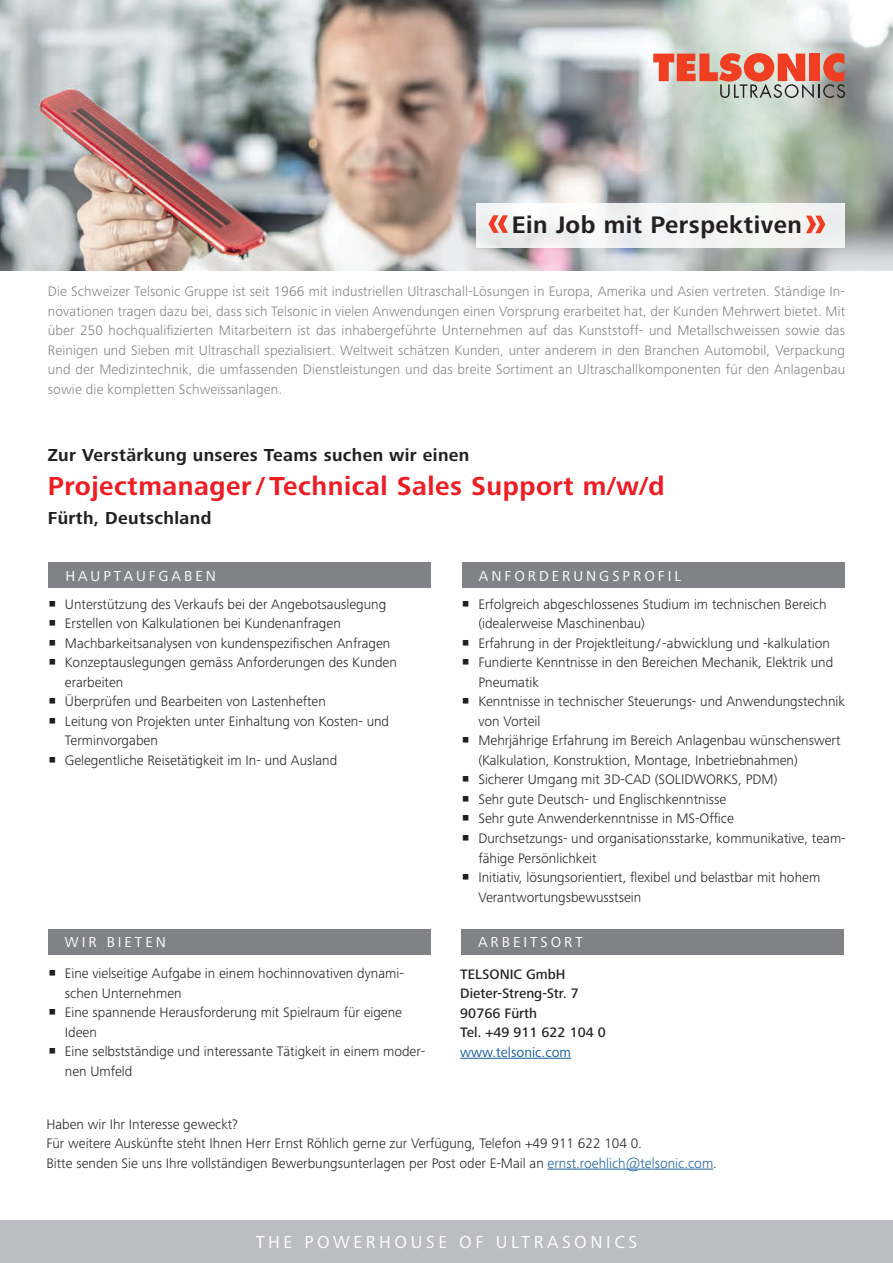
<style>
.page{position:relative;width:893px;height:1263px;background:#fff}
.page>*{position:absolute;margin:0;border:0;box-sizing:border-box;transform-origin:0 0}
.Titel_rot{font:700 27px "Frutiger Next LTW1 G";letter-spacing:.02em;color:#ee1d23}
.Slogan{font:700 24.75px "Frutiger Next LTW1 G";letter-spacing:.02em;color:#231f20}
.Titel_schwarz{font:700 18px "Frutiger Next LTW1 G";letter-spacing:.02em;color:#231f20}
.t1{font:18px "Frutiger Next LTW1 G";letter-spacing:.2em;color:#fff}
.Balkentitel{font:15px "Frutiger Next LTW1 G";letter-spacing:.2em;color:#fff}
.t2{font:300 14.25px/19.5px "Frutiger Next LTW1 G";color:#231f20}
.Einleitungstext{font:300 14.25px/19.5px "Frutiger Next LTW1 G";letter-spacing:.01em;color:#808285;text-align:justify}
.GS_hf{font:500 14.25px "Frutiger Next LTW1 G";color:#231f20}
.GS_hf-2{font:14.25px "Frutiger Next LTW1 G";color:#175d9e}
.s1{color:#175d9e}
</style>
<div class="page">
<div style="left:0;top:1220px;width:893px;height:43px;background:#bcbdc0"></div>
<img style="left:0;top:0;width:893px;height:270px">
<div style="left:476px;top:203px;width:369px;height:44px;background:#f3f4f3"></div>
<svg style="left:488px;top:215px;width:20px;height:18px"></svg>
<svg style="left:806px;top:216px;width:19px;height:17px"></svg>
<div style="left:462px;top:562px;width:383px;height:26px;background:#808285"></div>
<div style="left:48px;top:562px;width:383px;height:26px;background:#808285"></div>
<div style="left:48px;top:929px;width:383px;height:26px;background:#808285"></div>
<hr style="left:548px;top:1169px;width:165px;height:1px;background:#175d9e">
<hr style="left:460px;top:1058px;width:111px;height:1px;background:#175d9e">
<div style="left:461px;top:929px;width:383px;height:26px;background:#808285"></div>
<svg style="left:633px;top:53px;width:213px;height:65px"></svg>
<p class="Slogan" style="left:512px;top:211px;width:291px">Ein Job mit Perspektiven</p>
<p class="Einleitungstext" style="left:48px;top:282px;width:799px">Die Schweizer Telsonic Gruppe ist seit 1966 mit industriellen Ultraschall-Lösungen in Europa, Amerika und Asien vertreten. Ständige In&shy;novationen tragen dazu bei, dass sich Telsonic in vielen Anwendungen einen Vorsprung erarbeitet hat, der Kunden Mehrwert bietet. Mit über 250 hochqualifizierten Mitarbeitern ist das inhabergeführte Unternehmen auf das Kunststoff- und Metallschweissen sowie das Reinigen und Sieben mit Ultraschall spezialisiert. Weltweit schätzen Kunden, unter anderem in den Branchen Automobil, Verpackung und der Medizintechnik, die umfassenden Dienstleistungen und das breite Sortiment an Ultraschallkomponenten für den Anlagenbau sowie die kompletten Schweissanlagen.</p>
<p class="Titel_schwarz" style="left:48px;top:444px;width:423px">Zur Verstärkung unseres Teams suchen wir einen</p>
<p class="Titel_rot" style="left:48px;top:470px;width:618px">Projectmanager/ Technical Sales Support m/w/d</p>
<p class="Titel_schwarz" style="left:48px;top:508px;width:165px">Fürth, Deutschland</p>
<p class="Balkentitel" style="left:65px;top:567px;width:152px">HAUPTAUFGABEN</p>
<p class="t2" style="left:65px;top:594px;width:323px">Unterstützung des Verkaufs bei der Angebotsauslegung</p>
<p class="t2" style="left:65px;top:614px;width:277px">Erstellen von Kalkulationen bei Kundenanfragen</p>
<p class="t2" style="left:65px;top:633px;width:327px">Machbarkeitsanalysen von kundenspezifischen Anfragen</p>
<p class="t2" style="left:65px;top:653px;width:333px">Konzeptauslegungen gemäss Anforderungen des Kunden erarbeiten</p>
<p class="t2" style="left:65px;top:692px;width:263px">Überprüfen und Bearbeiten von Lastenheften</p>
<p class="t2" style="left:65px;top:711px;width:326px">Leitung von Projekten unter Einhaltung von Kosten- und<br>Terminvorgaben</p>
<p class="t2" style="left:65px;top:750px;width:274px">Gelegentliche Reisetätigkeit im In- und Ausland</p>
<p class="Balkentitel" style="left:65px;top:934px;width:102px">WIR BIETEN</p>
<p class="t2" style="left:65px;top:964px;width:341px">Eine vielseitige Aufgabe in einem hochinnovativen dynami&shy;schen Unternehmen</p>
<p class="t2" style="left:65px;top:1003px;width:339px">Eine spannende Herausforderung mit Spielraum für eigene<br>Ideen</p>
<p class="t2" style="left:65px;top:1042px;width:362px">Eine selbstständige und interessante Tätigkeit in einem moder&shy;nen Umfeld</p>
<p class="Balkentitel" style="left:479px;top:567px;width:204px">ANFORDERUNGSPROFIL</p>
<p class="t2" style="left:478px;top:594px;width:350px">Erfolgreich abgeschlossenes Studium im technischen Bereich (idealerweise Maschinenbau)</p>
<p class="t2" style="left:478px;top:633px;width:353px">Erfahrung in der Projektleitung/-abwicklung und -kalkulation</p>
<p class="t2" style="left:478px;top:653px;width:356px">Fundierte Kenntnisse in den Bereichen Mechanik, Elektrik und<br>Pneumatik</p>
<p class="t2" style="left:478px;top:692px;width:368px">Kenntnisse in technischer Steuerungs- und Anwendungstechnik von Vorteil</p>
<p class="t2" style="left:478px;top:731px;width:364px">Mehrjährige Erfahrung im Bereich Anlagenbau wünschenswert (Kalkulation, Konstruktion, Montage, Inbetriebnahmen)</p>
<p class="t2" style="left:478px;top:770px;width:301px">Sicherer Umgang mit 3D-CAD (SOLIDWORKS, PDM)</p>
<p class="t2" style="left:478px;top:789px;width:249px">Sehr gute Deutsch- und Englischkenntnisse</p>
<p class="t2" style="left:478px;top:809px;width:257px">Sehr gute Anwenderkenntnisse in MS-Office</p>
<p class="t2" style="left:478px;top:828px;width:369px">Durchsetzungs- und organisationsstarke, kommunikative, team&shy;fähige Persönlichkeit</p>
<p class="t2" style="left:478px;top:867px;width:343px">Initiativ, lösungsorientiert, flexibel und belastbar mit hohem<br>Verantwortungsbewusstsein</p>
<p class="Balkentitel" style="left:478px;top:934px;width:106px">ARBEITSORT</p>
<p class="GS_hf" style="left:460px;top:966px;width:107px">TELSONIC GmbH</p>
<p class="GS_hf" style="left:460px;top:985px;width:120px">Dieter-Streng-Str. 7</p>
<p class="GS_hf" style="left:460px;top:1005px;width:78px">90766 Fürth</p>
<p class="GS_hf" style="left:460px;top:1024px;width:147px">Tel. +49 911 622 104 0</p>
<p class="GS_hf-2" style="left:460px;top:1044px;width:112px">www.telsonic.com</p>
<p class="t2" style="left:46px;top:1114px;width:193px">Haben wir Ihr Interesse geweckt?</p>
<p class="t2" style="left:46px;top:1134px;width:597px">Für weitere Auskünfte steht Ihnen Herr Ernst Röhlich gerne zur Verfügung, Telefon +49 911 622 104 0.</p>
<p class="t2" style="left:46px;top:1153px;width:672px">Bitte senden Sie uns Ihre vollständigen Bewerbungsunterlagen per Post oder E-Mail an <span class="s1">ernst.roehlich@telsonic.com</span>.</p>
<p class="t1" style="left:256px;top:1232px;width:383px">THE POWERHOUSE OF ULTRASONICS</p>
</div>
